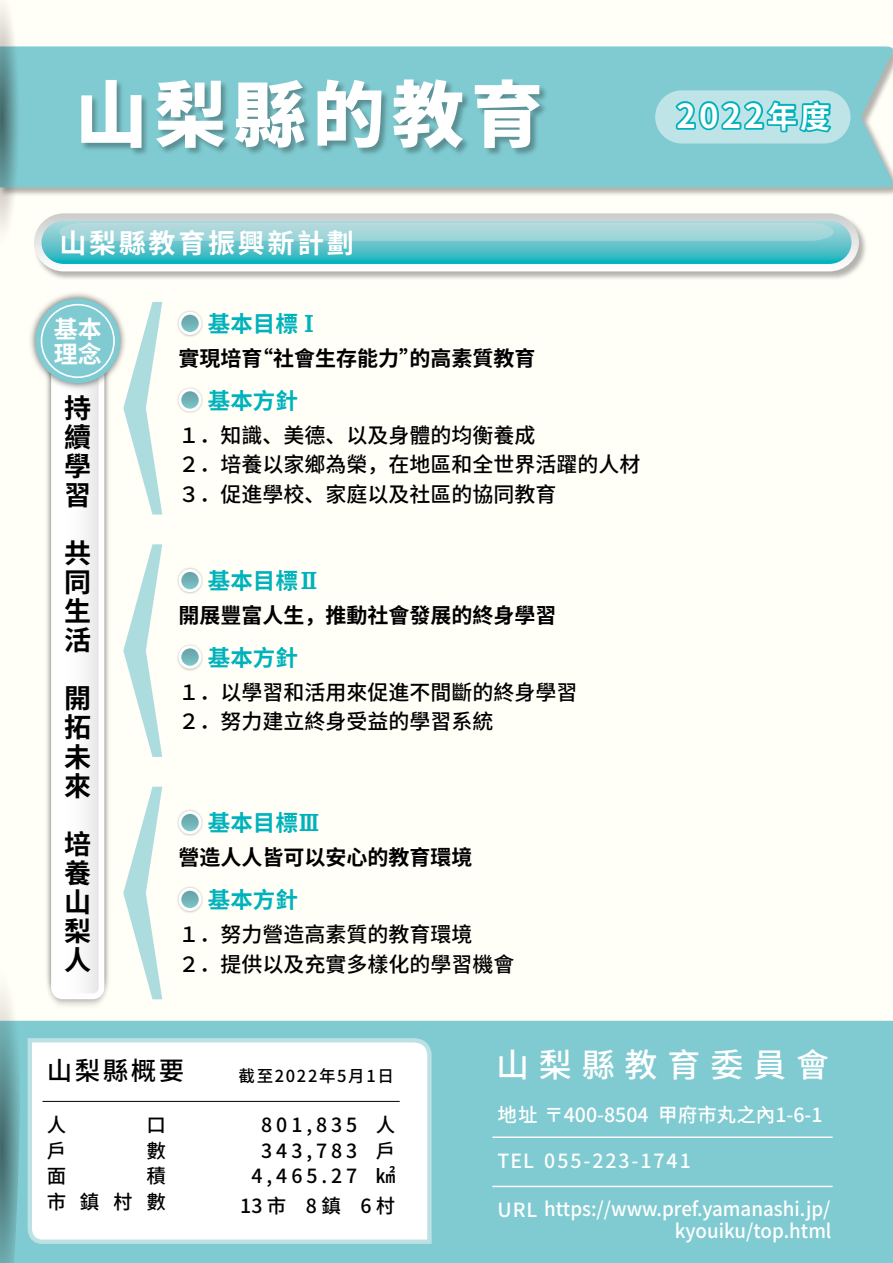
<style>
.page{position:relative;width:893px;height:1263px;background:#fffef7}
.page>*{position:absolute;margin:0;border:0;box-sizing:border-box;transform-origin:0 0}
.t1{font:800 72px "Source Han Sans SC";letter-spacing:.1em;color:#fff}
.t2{font:500 33px "Source Han Sans SC";letter-spacing:.3em;color:#fff}
.t3{font:700 33px "Source Han Sans SC";color:#fff}
.t4{font:700 27px/29.1px "Source Han Sans SC";color:#000;text-align:justify}
.t5{font:700 27px "Source Han Sans SC";letter-spacing:.1em;color:#fff}
.t6{font:500 25.5px "Source Han Sans SC";letter-spacing:.1em;color:#000}
.t7{font:700 24px/25.5px "Source Han Sans SC";color:#fff}
.t8{font:700 22.5px "Source Han Sans SC";color:#00b2bb}
.t9{font:500 21px/29.7px "Source Han Sans SC";color:#000}
.t10{font:700 21px "Source Han Sans SC";color:#000}
.t11{font:500 19.5px "Source Han Sans SC";color:#fff}
.t12{font:500 19.5px/25.5px "Source Han Sans SC";letter-spacing:.2em;color:#000;text-align:right}
.t13{font:500 19.5px "Source Han Sans SC";color:#fff;scale:.96 1}
.t14{font:500 19.5px "Source Han Sans SC";letter-spacing:.1em;color:#fff}
.t15{font:500 16.5px "Source Han Sans SC";letter-spacing:.1em;color:#000}
.s1{font-family:"Kakumin Pro"}
.s2{font-size:30px}
</style>
<div class="page">
<div style="left:20px;top:46px;width:873px;height:141px;background:#80cbd1"></div>
<svg style="left:0;top:6px;width:20px;height:224px"></svg>
<div style="left:20px;top:1021px;width:873px;height:242px;background:#80cbd1"></div>
<svg style="left:0;top:992px;width:20px;height:271px;background:#75a9ab"></svg>
<hr style="left:492px;top:1186px;width:341px;height:1px;background:#fff">
<hr style="left:492px;top:1136px;width:341px;height:2px;background:#fff">
<svg style="left:25px;top:1036px;width:409px;height:210px"></svg>
<img style="left:46px;top:393px;width:63px;height:613px">
<div style="left:51px;top:321px;width:53px;height:678px;background:#fff;border-radius:11px"></div>
<div style="left:85px;top:393px;width:14px;height:600px;background:#efeeee"></div>
<img style="left:30px;top:293px;width:93px;height:100px">
<div style="left:35px;top:298px;width:85px;height:85px;background:#80cbd1;border-radius:50%"></div>
<div style="left:41px;top:304px;width:74px;height:74px;border:2px solid #fff;border-radius:50%"></div>
<img style="left:46px;top:228px;width:820px;height:51px">
<svg style="left:34px;top:213px;width:825px;height:58px"></svg>
<svg style="left:41px;top:221px;width:810px;height:43px;background:#6bc7cd"></svg>
<svg style="left:123px;top:544px;width:39px;height:213px"></svg>
<svg style="left:123px;top:302px;width:39px;height:212px"></svg>
<svg style="left:123px;top:787px;width:39px;height:212px"></svg>
<img style="left:177px;top:310px;width:26px;height:27px">
<svg style="left:178px;top:312px;width:24px;height:23px"></svg>
<svg style="left:181px;top:315px;width:18px;height:17px"></svg>
<img style="left:177px;top:387px;width:26px;height:26px">
<svg style="left:178px;top:388px;width:24px;height:24px"></svg>
<svg style="left:181px;top:391px;width:18px;height:18px"></svg>
<img style="left:177px;top:567px;width:26px;height:27px">
<svg style="left:178px;top:569px;width:24px;height:23px"></svg>
<svg style="left:181px;top:572px;width:18px;height:17px"></svg>
<img style="left:177px;top:644px;width:26px;height:27px">
<svg style="left:178px;top:645px;width:24px;height:24px"></svg>
<svg style="left:181px;top:648px;width:18px;height:18px"></svg>
<img style="left:177px;top:809px;width:26px;height:27px">
<svg style="left:178px;top:811px;width:24px;height:23px"></svg>
<svg style="left:181px;top:814px;width:18px;height:17px"></svg>
<img style="left:177px;top:886px;width:26px;height:27px">
<svg style="left:178px;top:888px;width:24px;height:23px"></svg>
<svg style="left:181px;top:891px;width:18px;height:17px"></svg>
<div style="left:655px;top:90px;width:195px;height:53px;background:#bfe4e7;border-radius:27px"></div>
<svg style="left:675px;top:100px;width:157px;height:33px"></svg>
<img style="left:73px;top:75px;width:488px;height:152px">
<hr style="left:43px;top:1101px;width:357px;height:1px;background:#000">
<svg style="left:475px;top:78px;width:65px;height:70px;background:#6aa8ad"></svg>
<h1 class="t1" style="left:75px;top:74px;width:390px">山梨縣的教</h1>
<p class="t5" style="left:60px;top:228px;width:296px">山梨縣教育振興新計劃</p>
<p class="t7" style="left:54px;top:316px;width:50px">基本理念</p>
<p class="t4" style="left:64px;top:394px;width:28px">持續學習</p>
<p class="t4" style="left:64px;top:539px;width:28px">共同生活</p>
<p class="t4" style="left:64px;top:684px;width:28px">開拓未來</p>
<p class="t4" style="left:64px;top:830px;width:28px">培養山梨人</p>
<p class="t8" style="left:208px;top:311px;width:114px">基本目標<span class="s1">Ⅰ</span></p>
<p class="t10" style="left:179px;top:347px;width:86px">實現培育</p>
<p class="t8" style="left:208px;top:388px;width:91px">基本方針</p>
<p class="t9" style="left:179px;top:420px;width:464px">１．知識、美德、以及身體的均衡養成<br>２．培養以家鄉為榮，在地區和全世界活躍的人材<br>３．促進學校、家庭以及社區的協同教育</p>
<p class="t10" style="left:252px;top:347px;width:169px">“社會生存能力”</p>
<p class="t10" style="left:410px;top:347px;width:127px">的高素質教育</p>
<p class="t8" style="left:208px;top:568px;width:114px">基本目標<span class="s1">Ⅱ</span></p>
<p class="t10" style="left:179px;top:604px;width:380px">開展豐富人生，推動社會發展的終身學習</p>
<p class="t8" style="left:208px;top:645px;width:91px">基本方針</p>
<p class="t9" style="left:179px;top:677px;width:401px">１．以學習和活用來促進不間斷的終身學習<br>２．努力建立終身受益的學習系統</p>
<p class="t8" style="left:208px;top:810px;width:114px">基本目標<span class="s1">Ⅲ</span></p>
<p class="t10" style="left:179px;top:846px;width:296px">營造人人皆可以安心的教育環境</p>
<p class="t8" style="left:208px;top:887px;width:91px">基本方針</p>
<p class="t9" style="left:179px;top:920px;width:338px">１．努力營造高素質的教育環境<br>２．提供以及充實多樣化的學習機會</p>
<h2 class="t3" style="left:676px;top:97px;width:155px">2022<span class="s2">年度</span></h2>
<p class="t6" style="left:47px;top:1056px;width:139px">山梨縣概要</p>
<p class="t12" style="left:47px;top:1113px;width:21px">人</p>
<p class="t12" style="left:146px;top:1113px;width:21px">口</p>
<p class="t12" style="left:47px;top:1138px;width:21px">戶</p>
<p class="t12" style="left:146px;top:1138px;width:21px">數</p>
<p class="t12" style="left:47px;top:1164px;width:21px">面</p>
<p class="t12" style="left:47px;top:1164px;width:121px">積<br>市鎮村數</p>
<p class="t15" style="left:239px;top:1067px;width:157px">截至2022年5月1日</p>
<p class="t12" style="left:252px;top:1113px;width:107px;text-align:center">801,835<br>343,783<br>4,465.27</p>
<p class="t12" style="left:376px;top:1113px;width:21px;text-align:justify">人戶㎢</p>
<p class="t12" style="left:240px;top:1193px;width:157px">13 市　 鎮8 　 村6</p>
<h2 class="t2" style="left:496px;top:1046px;width:335px">山梨縣教育委員會</h2>
<p class="t11" style="left:497px;top:1103px;width:153px">地址〒400-8504</p>
<p class="t11" style="left:658px;top:1103px;width:166px">甲府市丸之內1-6-1</p>
<p class="t11" style="left:497px;top:1150px;width:38px">TEL</p>
<p class="t14" style="left:544px;top:1150px;width:148px">055-223-1741</p>
<p class="t11" style="left:497px;top:1198px;width:334px">URL https://www pref yamanashi j p. /</p>
<p class="t13" style="left:657px;top:1198px;width:7px">.</p>
<p class="t13" style="left:697px;top:1198px;width:7px">.</p>
<p class="t13" style="left:675px;top:1219px;width:165px">kyouiku/top.html</p>
</div>
